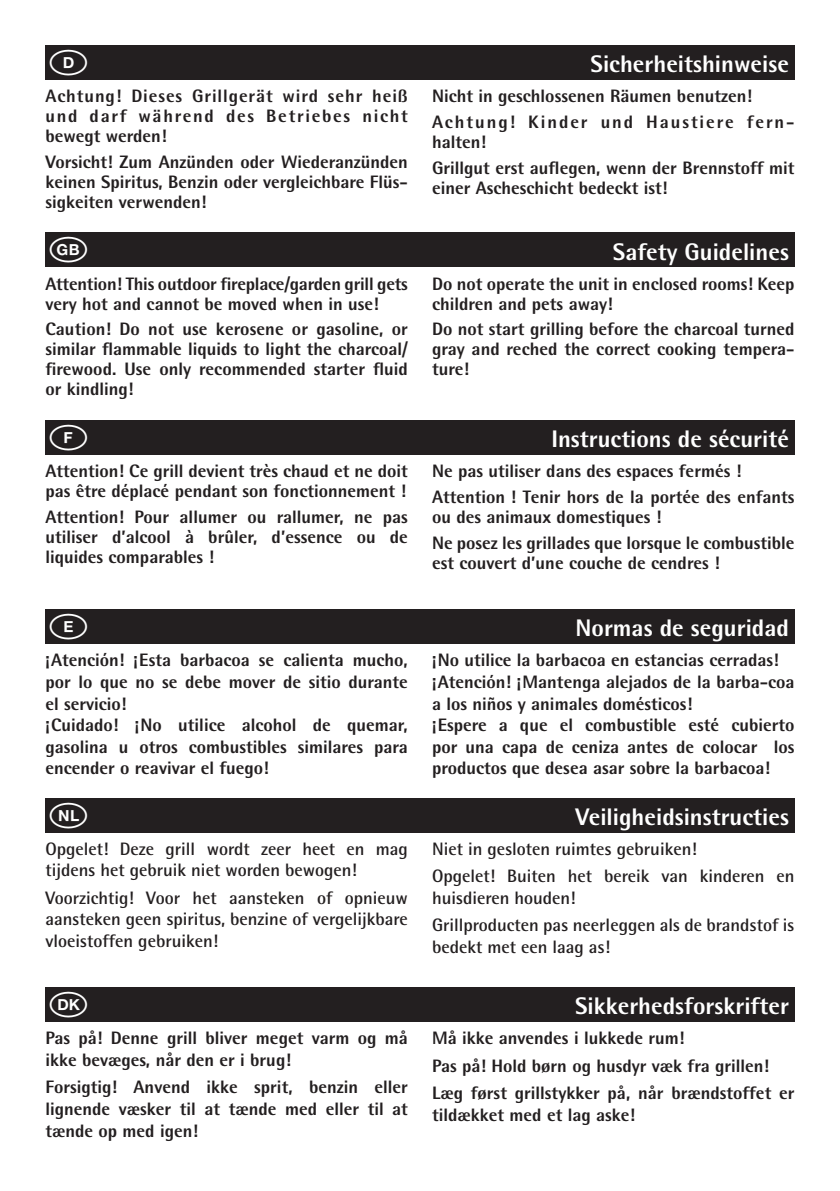
<style>
.page{position:relative;width:840px;height:1191px;background:#fff}
.page>*{position:absolute;margin:0;border:0;box-sizing:border-box;transform-origin:0 0}
.t1{font:38px "National Codes Europe";color:#fff}
.t2{font:800 24px "Rotis Semi Sans";color:#fff}
.t3{font:800 18px/20px "Rotis Semi Sans";color:#231f20}
.t4{font:700 18px/21.6px "Rotis Semi Sans";color:#231f20}
</style>
<div class="page">
<div style="left:45px;top:45px;width:749px;height:34px;background:#231f20"></div>
<div style="left:45px;top:233px;width:749px;height:34px;background:#231f20"></div>
<div style="left:45px;top:420px;width:749px;height:34px;background:#231f20"></div>
<div style="left:45px;top:609px;width:749px;height:34px;background:#231f20"></div>
<div style="left:45px;top:798px;width:749px;height:34px;background:#231f20"></div>
<div style="left:45px;top:987px;width:749px;height:34px;background:#231f20"></div>
<h1 class="t1" style="left:50px;top:39px;width:39px">D</h1>
<h2 class="t2" style="left:590px;top:55px;width:200px">Sicherheitshinweise</h2>
<p class="t3" style="left:45px;top:88px;width:364px;text-align:justify">Achtung! Dieses Grillgerät wird sehr heiß und darf während des Betriebes nicht bewegt werden!</p>
<p class="t3" style="left:45px;top:154px;width:364px;text-align:justify">Vorsicht! Zum Anzünden oder Wiederanzünden keinen Spiritus, Benzin oder vergleichbare Flüs&shy;sigkeiten verwenden!</p>
<p class="t3" style="left:432px;top:85px;width:364px;line-height:25.6px">Nicht in geschlossenen Räumen benutzen!<br>Achtung! Kinder und Haustiere fern-</p>
<p class="t3" style="left:432px;top:131px;width:364px;line-height:25.6px">halten!<br>Grillgut erst auflegen, wenn der Brennstoff mit</p>
<p class="t3" style="left:432px;top:179px;width:237px">einer Ascheschicht bedeckt ist!</p>
<h1 class="t1" style="left:50px;top:227px;width:39px">-</h1>
<h2 class="t2" style="left:612px;top:243px;width:177px">Safety Guidelines</h2>
<p class="t3" style="left:45px;top:275px;width:364px">Attention! This outdoor fireplace/garden grill gets very hot and cannot be moved when in use!</p>
<p class="t3" style="left:45px;top:321px;width:364px;text-align:justify">Caution! Do not use kerosene or gasoline, or similar flammable liquids to light the charcoal/ firewood. Use only recommended starter fluid or kindling!</p>
<p class="t3" style="left:432px;top:275px;width:364px">Do not operate the unit in enclosed rooms! Keep children and pets away!</p>
<p class="t3" style="left:432px;top:321px;width:364px;text-align:justify">Do not start grilling before the charcoal turned gray and reched the correct cooking tempera&shy;ture!</p>
<h1 class="t1" style="left:50px;top:415px;width:39px">F</h1>
<h2 class="t2" style="left:551px;top:430px;width:239px">Instructions de sécurité</h2>
<p class="t3" style="left:45px;top:463px;width:364px">Attention! Ce grill devient très chaud et ne doit pas être déplacé pendant son fonctionnement !</p>
<p class="t3" style="left:45px;top:509px;width:364px;text-align:justify">Attention! Pour allumer ou rallumer, ne pas utiliser d’alcool à brûler, d’essence ou de liquides comparables !</p>
<p class="t3" style="left:432px;top:460px;width:364px;line-height:25.6px">Ne pas utiliser dans des espaces fermés !<br>Attention ! Tenir hors de la portée des enfants</p>
<p class="t3" style="left:432px;top:506px;width:364px;line-height:25.6px">ou des animaux domestiques !<br>Ne posez les grillades que lorsque le combustible</p>
<p class="t3" style="left:432px;top:554px;width:289px">est couvert d’une couche de cendres !</p>
<h1 class="t1" style="left:50px;top:604px;width:39px">E</h1>
<h2 class="t2" style="left:575px;top:619px;width:215px">Normas de seguridad</h2>
<p class="t3" style="left:45px;top:651px;width:364px;line-height:21.6px">¡Atención! ¡Esta barbacoa se calienta mucho, por lo que no se debe mover de sitio durante el servicio!<br>¡Cuidado! ¡No utilice alcohol de quemar, gasolina u otros combustibles similares para encender o reavivar el fuego!</p>
<p class="t3" style="left:432px;top:651px;width:364px;line-height:21.6px">¡No utilice la barbacoa en estancias cerradas! ¡Atención! ¡Mantenga alejados de la barba-coa a los niños y animales domésticos!<br>¡Espere a que el combustible esté cubierto por una capa de ceniza antes de colocar los productos que desea asar sobre la barbacoa!</p>
<h2 class="t2" style="left:575px;top:808px;width:215px">Veiligheidsinstructies</h2>
<p class="t4" style="left:45px;top:839px;width:364px">Opgelet! Deze grill wordt zeer heet en mag tijdens het gebruik niet worden bewogen!</p>
<p class="t4" style="left:45px;top:888px;width:364px;text-align:justify">Voorzichtig! Voor het aansteken of opnieuw aansteken geen spiritus, benzine of vergelijkbare vloeistoffen gebruiken!</p>
<p class="t4" style="left:432px;top:837px;width:364px;line-height:27.2px">Niet in gesloten ruimtes gebruiken!<br>Opgelet! Buiten het bereik van kinderen en</p>
<p class="t4" style="left:432px;top:885px;width:364px;line-height:27.2px">huisdieren houden!<br>Grillproducten pas neerleggen als de brandstof is</p>
<p class="t4" style="left:432px;top:937px;width:180px">bedekt met een laag as!</p>
<p class="t3" style="left:45px;top:1029px;width:364px;line-height:21.6px">Pas på! Denne grill bliver meget varm og må ikke bevæges, når den er i brug!</p>
<p class="t3" style="left:45px;top:1078px;width:364px;line-height:21.6px;text-align:justify">Forsigtig! Anvend ikke sprit, benzin eller lignende væsker til at tænde med eller til at tænde op med igen!</p>
<h2 class="t2" style="left:574px;top:997px;width:215px">Sikkerhedsforskrifter</h2>
<p class="t3" style="left:432px;top:1026px;width:364px;line-height:27.2px">Må ikke anvendes i lukkede rum!<br>Pas på! Hold børn og husdyr væk fra grillen!<br>Læg først grillstykker på, når brændstoffet er</p>
<p class="t3" style="left:432px;top:1106px;width:204px">tildækket med et lag aske!</p>
</div>
